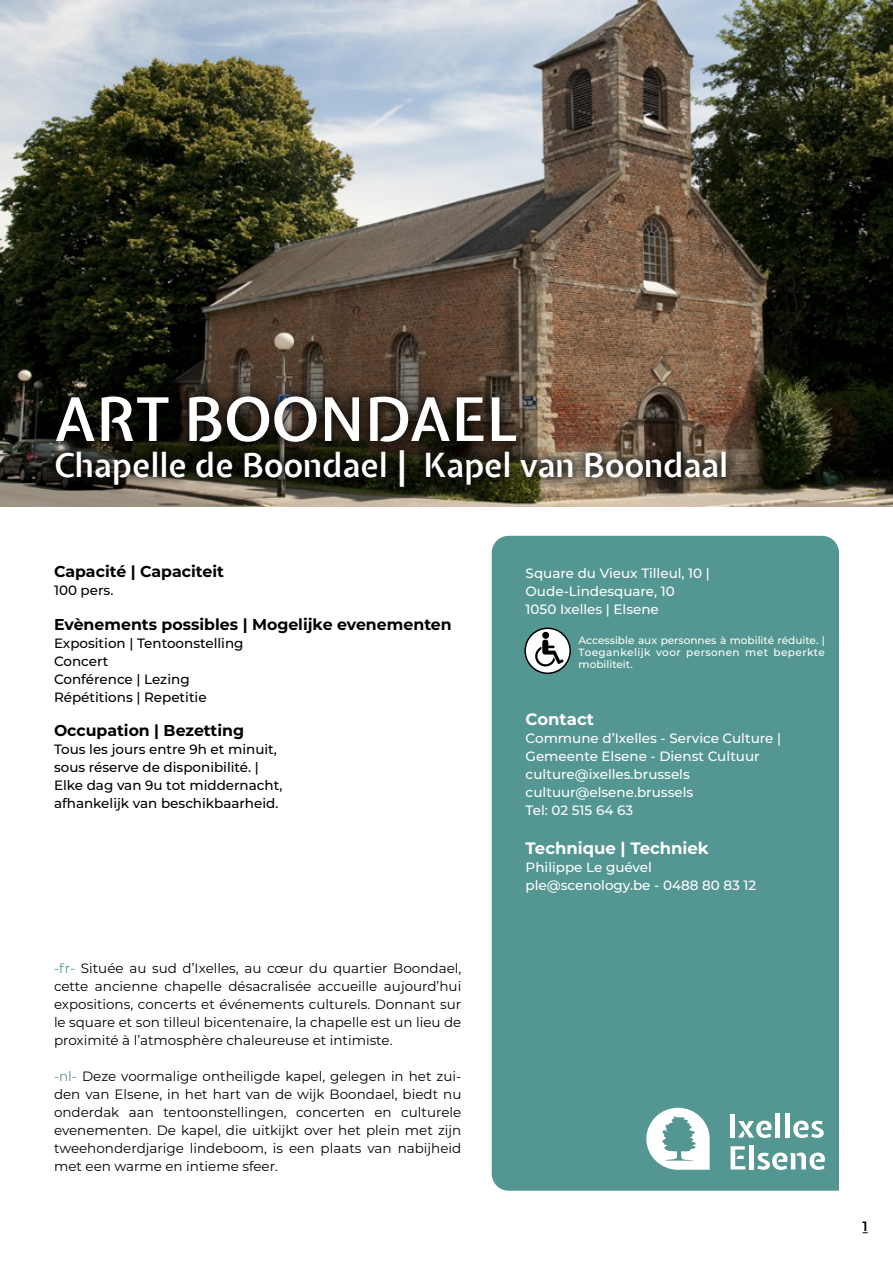
<style>
.page{position:relative;width:893px;height:1263px;background:#fff}
.page>*{position:absolute;margin:0;border:0;box-sizing:border-box;transform-origin:0 0}
.t1{font:600 60px "Expletus Sans";color:#fff}
.t2{font:600 33px "Expletus Sans";color:#fff}
.t3{font:700 16.5px "Montserrat";color:#fff}
.t4{font:700 15.75px "Montserrat";color:#000}
.t5{font:13.5px/18px "Montserrat";color:#000;text-align:justify}
.t6{font:500 13.5px/18px "Montserrat";color:#fff}
.t7{font:500 13.5px/18px "Montserrat";color:#000}
.t8{font:600 13.5px "Montserrat";color:#000}
.t9{font:500 10.5px/12px "Montserrat";letter-spacing:.04em;color:#fff;text-align:justify}
.s1{font-weight:700}
.s2{color:#549691}
</style>
<div class="page">
<div style="left:492px;top:536px;width:347px;height:655px;background:#549691"></div>
<img style="left:0;top:0;width:893px;height:506px">
<svg style="left:525px;top:628px;width:45px;height:45px"></svg>
<div style="left:524px;top:627px;width:47px;height:47px;border:2px solid #000;border-radius:50%"></div>
<div style="left:542px;top:632px;width:7px;height:7px;background:#000;border-radius:50%"></div>
<svg style="left:535px;top:640px;width:29px;height:26px"></svg>
<svg style="left:646px;top:1108px;width:64px;height:62px"></svg>
<div style="left:730px;top:1114px;width:5px;height:23px;background:#fff"></div>
<svg style="left:738px;top:1120px;width:34px;height:18px"></svg>
<hr style="left:776px;top:1113px;width:4px;height:24px;background:#fff">
<hr style="left:785px;top:1113px;width:4px;height:24px;background:#fff">
<svg style="left:793px;top:1120px;width:31px;height:18px"></svg>
<svg style="left:730px;top:1146px;width:15px;height:23px"></svg>
<div style="left:749px;top:1145px;width:5px;height:24px;background:#fff"></div>
<svg style="left:757px;top:1152px;width:68px;height:18px"></svg>
<div style="left:43px;top:383px;width:696px;height:117px;background:#000;opacity:.75"></div>
<h1 class="t1" style="left:54px;top:387px;width:466px">ART BOONDAEL</h1>
<h2 class="t2" style="left:54px;top:447px;width:675px">Chapelle de Boondael <span class="s1">|</span> Kapel van Boondaal</h2>
<p class="t4" style="left:54px;top:560px;width:171px">Capacité | Capaciteit</p>
<p class="t7" style="left:54px;top:581px;width:61px">100 pers.</p>
<p class="t4" style="left:54px;top:613px;width:399px">Evènements possibles | Mogelijke evenementen</p>
<p class="t7" style="left:54px;top:633px;width:191px">Exposition | Tentoonstelling<br>Concert<br>Conférence | Lezing<br>Répétitions | Repetitie</p>
<p class="t4" style="left:54px;top:719px;width:192px">Occupation | Bezetting</p>
<p class="t7" style="left:54px;top:740px;width:230px">Tous les jours entre 9h et minuit, sous réserve de disponibilité. | Elke dag van 9u tot middernacht, afhankelijk van beschikbaarheid.</p>
<p class="t5" style="left:54px;top:959px;width:409px"><span class="s2">-fr-</span> Située au sud d’Ixelles, au cœur du quartier Boondael, cette ancienne chapelle désacralisée accueille aujourd’hui expositions, concerts et événements culturels. Donnant sur le square et son tilleul bicentenaire, la chapelle est un lieu de proximité à l’atmosphère chaleureuse et intimiste.</p>
<p class="t5" style="left:54px;top:1067px;width:409px"><span class="s2">-nl-</span> Deze voormalige ontheiligde kapel, gelegen in het zui&shy;den van Elsene, in het hart van de wijk Boondael, biedt nu onderdak aan tentoonstellingen, concerten en culturele evenementen. De kapel, die uitkijkt over het plein met zijn tweehonderdjarige lindeboom, is een plaats van nabijheid met een warme en intieme sfeer.</p>
<p class="t6" style="left:526px;top:563px;width:186px">Square du Vieux Tilleul, 10 |<br>Oude-Lindesquare, 10<br>1050 Ixelles | Elsene</p>
<p class="t9" style="left:579px;top:633px;width:248px">Accessible aux personnes à mobilité réduite. | Toegankelijk voor personen met beperkte mobiliteit.</p>
<p class="t3" style="left:526px;top:707px;width:70px">Contact</p>
<p class="t6" style="left:526px;top:728px;width:257px">Commune d’Ixelles - Service Culture |<br>Gemeente Elsene - Dienst Cultuur culture@ixelles.brussels cultuur@elsene.brussels<br>Tel: 02 515 64 63</p>
<p class="t3" style="left:526px;top:836px;width:185px">Technique | Techniek</p>
<p class="t6" style="left:526px;top:857px;width:232px">Philippe Le guével ple@scenology.be - 0488 80 83 12</p>
<p class="t8" style="left:863px;top:1217px;width:7px">1</p>
</div>
